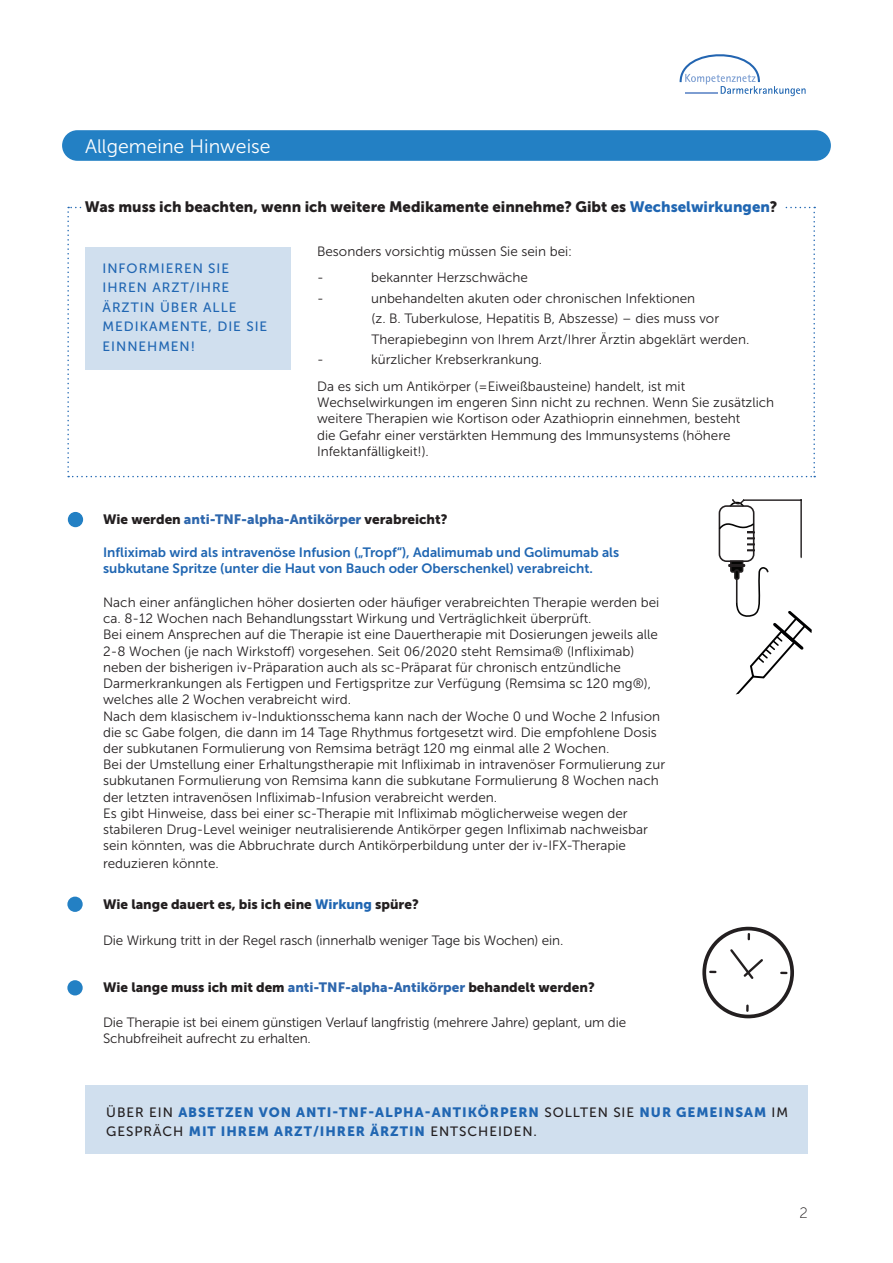
<style>
.page{position:relative;width:893px;height:1263px;background:#fff}
.page>*{position:absolute;margin:0;border:0;box-sizing:border-box;transform-origin:0 0}
.t1{font:19.5px "Museo Sans 300";color:#fff}
.t2{font:15px "Museo Sans 900";color:#231f20}
.t3{font:15px "Museo Sans 100";color:#231f20}
.t4{font:13.5px/16.2px "Museo Sans 300";color:#231f20}
.t5{font:13.5px/16.2px "Museo Sans 700";color:#2066b2}
.t6{font:13.5px/19.5px "Museo Sans 900";letter-spacing:.07em;color:#2066b2}
.t7{font:13.5px "Museo Sans 900";color:#231f20}
.t8{font:13.5px/19.5px "Museo Sans 500";letter-spacing:.07em;color:#2066b2}
.t9{font:13.5px "Museo Sans 900";color:#2e67ad}
.s1{color:#2066b2}
.s2{color:#231f20}
.s3{color:#2e67ad}
.s4{font-family:"Museo Sans 500";color:#231f20}
</style>
<div class="page">
<div style="left:62px;top:130px;width:769px;height:31px;background:#2380c4;border-radius:15px"></div>
<svg style="left:67px;top:207px;width:748px;height:270px"></svg>
<div style="left:85px;top:247px;width:206px;height:123px;background:#d0dfee"></div>
<div style="left:85px;top:201px;width:700px;height:12px;background:#fff"></div>
<svg style="left:719px;top:499px;width:93px;height:195px"></svg>
<svg style="left:679px;top:54px;width:127px;height:42px"></svg>
<hr style="left:685px;top:92px;width:32px;height:2px;background:#7d9dd1">
<div style="left:67px;top:897px;width:16px;height:15px;background:#2380c4;border-radius:50%"></div>
<div style="left:68px;top:512px;width:15px;height:15px;background:#2380c4;border-radius:50%"></div>
<div style="left:67px;top:980px;width:16px;height:15px;background:#2380c4;border-radius:50%"></div>
<div style="left:85px;top:1085px;width:723px;height:68px;background:#d0dfee"></div>
<div style="left:702px;top:926px;width:92px;height:93px;border:4px solid #231f20;border-radius:50%"></div>
<svg style="left:746px;top:1006px;width:3px;height:5px"></svg>
<svg style="left:730px;top:949px;width:33px;height:30px"></svg>
<p class="t1" style="left:85px;top:136px;width:187px">Allgemeine Hinweise</p>
<p class="t2" style="left:85px;top:198px;width:694px">Was muss ich beachten, wenn ich weitere Medikamente einnehme? Gibt es <span class="s1">Wechselwirkungen</span>?</p>
<p class="t8" style="left:103px;top:258px;width:166px">INFORMIEREN SIE<br>IHREN ARZT/IHRE<br>ÄRZTIN ÜBER ALLE<br>MEDIKAMENTE, DIE SIE<br>EINNEHMEN!</p>
<p class="t4" style="left:317px;top:243px;width:257px">Besonders vorsichtig müssen Sie sein bei:</p>
<p class="t4" style="left:317px;top:270px;width:8px">-</p>
<p class="t4" style="left:371px;top:270px;width:158px">bekannter Herzschwäche</p>
<p class="t4" style="left:317px;top:290px;width:8px">-</p>
<p class="t4" style="left:371px;top:290px;width:326px">unbehandelten akuten oder chronischen Infektionen</p>
<p class="t4" style="left:372px;top:311px;width:349px">(z. B. Tuberkulose, Hepatitis B, Abszesse) – dies muss vor</p>
<p class="t4" style="left:372px;top:331px;width:379px">Therapiebeginn von Ihrem Arzt/Ihrer Ärztin abgeklärt werden.</p>
<p class="t4" style="left:317px;top:352px;width:8px">-</p>
<p class="t4" style="left:371px;top:352px;width:173px">kürzlicher Krebserkrankung.</p>
<p class="t4" style="left:317px;top:378px;width:459px">Da es sich um Antikörper (=Eiweißbausteine) handelt, ist mit Wechselwirkungen im engeren Sinn nicht zu rechnen. Wenn Sie zusätzlich weitere Therapien wie Kortison oder Azathioprin einnehmen, besteht<br>die Gefahr einer verstärkten Hemmung des Immunsystems (höhere Infektanfälligkeit!).</p>
<p class="t9" style="left:103px;top:512px;width:346px"><span class="s2">Wie werden</span> anti-TNF-alpha-Antikörper <span class="s2">verabreicht?</span></p>
<p class="t5" style="left:103px;top:544px;width:518px">Infliximab wird als intravenöse Infusion („Tropf“), Adalimumab und Golimumab als subkutane Spritze (unter die Haut von Bauch oder Oberschenkel) verabreicht.</p>
<p class="t4" style="left:103px;top:594px;width:558px">Nach einer anfänglichen höher dosierten oder häufiger verabreichten Therapie werden bei</p>
<p class="t4" style="left:103px;top:611px;width:490px">ca. 8-12 Wochen nach Behandlungsstart Wirkung und Verträglichkeit überprüft.</p>
<p class="t4" style="left:103px;top:627px;width:556px">Bei einem Ansprechen auf die Therapie ist eine Dauertherapie mit Dosierungen jeweils alle</p>
<p class="t4" style="left:103px;top:643px;width:549px">2-8 Wochen (je nach Wirkstoff) vorgesehen. Seit 06/2020 steht Remsima® (Infliximab) neben der bisherigen iv-Präparation auch als sc-Präparat für chronisch entzündliche Darmerkrankungen als Fertigpen und Fertigspritze zur Verfügung (Remsima sc 120 mg®), welches alle 2 Wochen verabreicht wird.</p>
<p class="t4" style="left:103px;top:708px;width:559px">Nach dem klasischem iv-Induktionsschema kann nach der Woche 0 und Woche 2 Infusion die sc Gabe folgen, die dann im 14 Tage Rhythmus fortgesetzt wird. Die empfohlene Dosis der subkutanen Formulierung von Remsima beträgt 120 mg einmal alle 2 Wochen.</p>
<p class="t4" style="left:103px;top:756px;width:563px">Bei der Umstellung einer Erhaltungstherapie mit Infliximab in intravenöser Formulierung zur subkutanen Formulierung von Remsima kann die subkutane Formulierung 8 Wochen nach der letzten intravenösen Infliximab-Infusion verabreicht werden.</p>
<p class="t4" style="left:103px;top:805px;width:546px">Es gibt Hinweise, dass bei einer sc-Therapie mit Infliximab möglicherweise wegen der stabileren Drug-Level weiniger neutralisierende Antikörper gegen Infliximab nachweisbar sein könnten, was die Abbruchrate durch Antikörperbildung unter der iv-IFX-Therapie</p>
<p class="t4" style="left:103px;top:855px;width:117px">reduzieren könnte.</p>
<p class="t7" style="left:103px;top:896px;width:317px">Wie lange dauert es, bis ich eine <span class="s1">Wirkung</span> spüre?</p>
<p class="t4" style="left:103px;top:932px;width:462px">Die Wirkung tritt in der Regel rasch (innerhalb weniger Tage bis Wochen) ein.</p>
<p class="t7" style="left:103px;top:980px;width:493px">Wie lange muss ich mit dem <span class="s3">anti-TNF-alpha-Antikörper</span> behandelt werden?</p>
<p class="t4" style="left:103px;top:1014px;width:525px">Die Therapie ist bei einem günstigen Verlauf langfristig (mehrere Jahre) geplant, um die<br>Schubfreiheit aufrecht zu erhalten.</p>
<p class="t6" style="left:106px;top:1102px;width:683px"><span class="s4">ÜBER EIN</span> ABSETZEN VON ANTI-TNF-ALPHA-ANTIKÖRPERN <span class="s4">SOLLTEN SIE</span> NUR GEMEINSAM <span class="s4">IM<br>GESPRÄCH</span> MIT IHREM ARZT/IHRER ÄRZTIN <span class="s4">ENTSCHEIDEN.</span></p>
<p class="t3" style="left:800px;top:1205px;width:10px">2</p>
</div>
